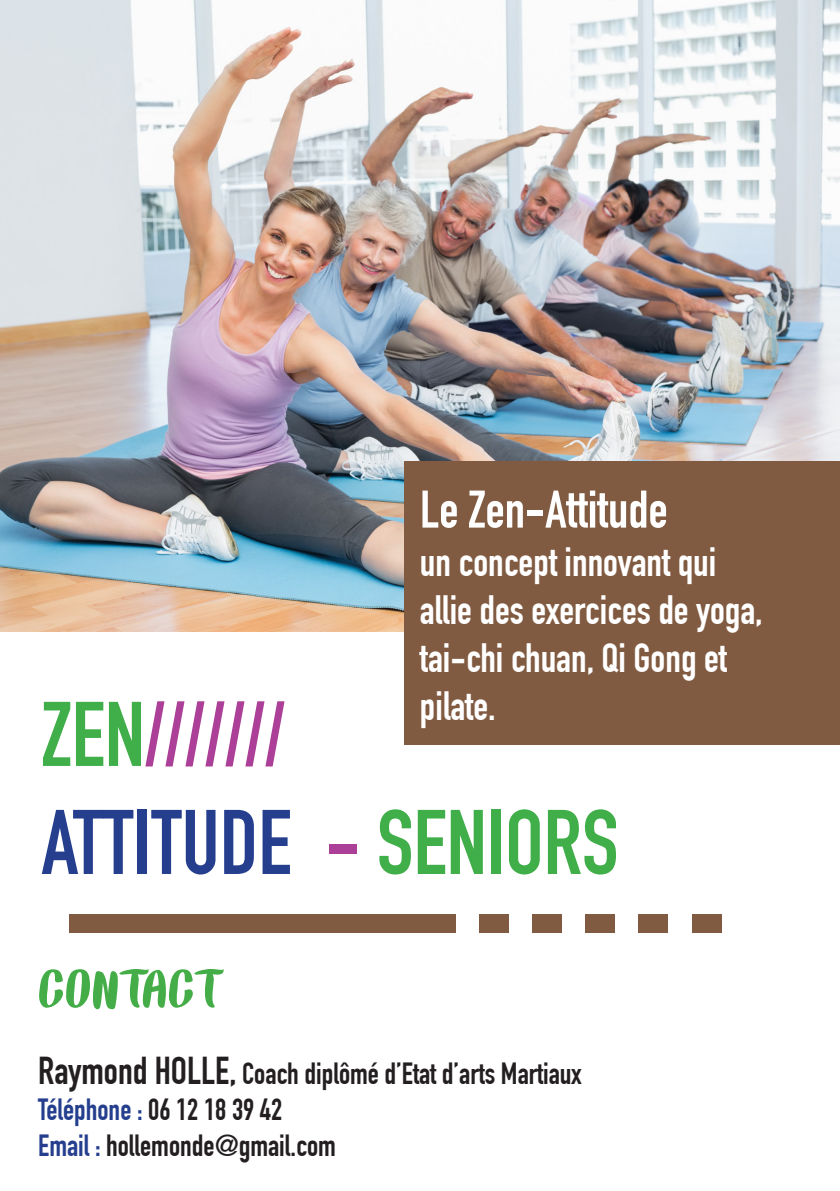
<style>
.page{position:relative;width:840px;height:1191px;background:#fff}
.page>*{position:absolute;margin:0;border:0;box-sizing:border-box;transform-origin:0 0}
.t1{font:700 90px "DIN Condensed";color:#253f8e}
.t2{font:700 90px "DIN Condensed";color:#ac3f97}
.t3{font:58px "BACKTONATURE";letter-spacing:.01em;color:#44ad48}
.t4{font:700 52px "DIN Condensed";color:#fff}
.t5{font:700 40px/48px "DIN Condensed";color:#fff}
.t6{font:700 30px "DIN Condensed";color:#231f20}
.t7{font:700 30px "DIN Condensed";color:#253f8e}
.s1{color:#40ae49}
.s2{color:#ac3f97}
.s3{font-size:38px}
.s4{color:#231f20}
.s5{color:#253f8e}
</style>
<div class="page">
<img style="left:0;top:0;width:839px;height:632px">
<div style="left:404px;top:461px;width:435px;height:284px;background:#815b41"></div>
<div style="left:69px;top:914px;width:386px;height:19px;background:#815b41"></div>
<div style="left:479px;top:914px;width:29px;height:19px;background:#815b41"></div>
<div style="left:532px;top:914px;width:29px;height:19px;background:#815b41"></div>
<div style="left:585px;top:914px;width:29px;height:19px;background:#815b41"></div>
<div style="left:638px;top:914px;width:29px;height:19px;background:#815b41"></div>
<div style="left:691px;top:914px;width:29px;height:19px;background:#815b41"></div>
<p class="t2" style="left:42px;top:681px;width:245px"><span class="s1">ZEN</span>///////</p>
<p class="t4" style="left:420px;top:479px;width:249px">Le Zen-Attitude</p>
<p class="t5" style="left:420px;top:538px;width:344px">un concept innovant qui allie des exercices de yoga, tai-chi chuan, Qi Gong et pilate.</p>
<p class="t1" style="left:42px;top:789px;width:578px">ATTITUDE <span class="s2">-</span> <span class="s1">SENIORS</span></p>
<p class="t3" style="left:38px;top:956px;width:187px">CONTACT</p>
<p class="t6" style="left:38px;top:1055px;width:544px"><span class="s3">Raymond HOLLE,</span> Coach diplômé d’Etat d’arts Martiaux</p>
<p class="t7" style="left:38px;top:1091px;width:245px">Téléphone : <span class="s4">06 12 18 39 42</span></p>
<p class="t6" style="left:38px;top:1127px;width:299px"><span class="s5">Email :</span> hollemonde@gmail.com</p>
</div>
